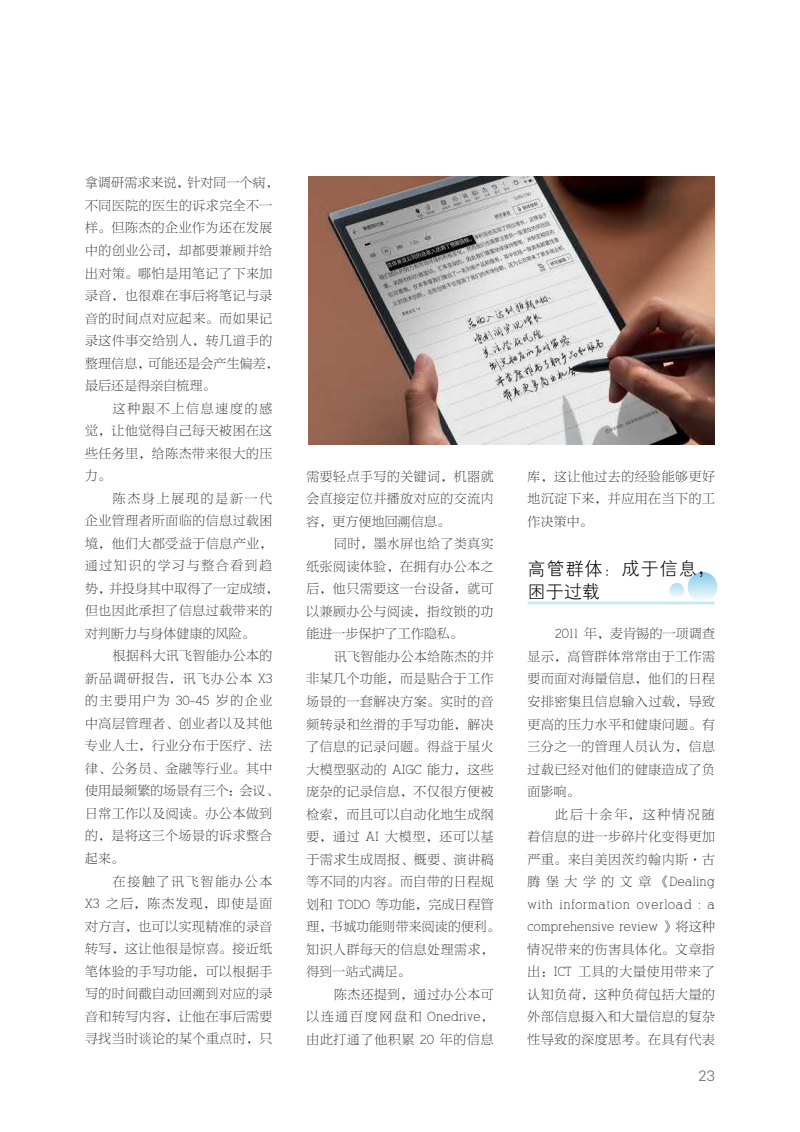
<style>
.page{position:relative;width:800px;height:1132px;background:#fff}
.page>*{position:absolute;margin:0;border:0;box-sizing:border-box;transform-origin:0 0}
.t1{font:18px/22.5px "FZXH1 JW GB1 0";letter-spacing:.055em;color:#050303}
.t2{font:15px "FZY1 JW GB1 0";color:#6c6d70}
.t3{font:12.75px/22.5px "FZNBSJW GB1 0";letter-spacing:.055em;color:#231f20;text-align:justify}
</style>
<div class="page">
<img style="left:308px;top:176px;width:406px;height:268px">
<div style="left:687px;top:571px;width:30px;height:30px;background:linear-gradient(to bottom,#8ccfeb,#eef8fc);border-radius:50%"></div>
<svg style="left:669px;top:583px;width:15px;height:14px"></svg>
<hr style="left:527px;top:601px;width:187px;height:3px;background:#85ccea">
<p class="t3" style="left:85px;top:172px;width:195px;text-align:left">拿调研需求来说，针对同一个病，不同医院的医生的诉求完全不一样。但陈杰的企业作为还在发展中的创业公司，却都要兼顾并给出对策。哪怕是用笔记了下来加录音，也很难在事后将笔记与录音的时间点对应起来。而如果记录这件事交给别人，转几道手的整理信息，可能还是会产生偏差，最后还是得亲自梳理。</p>
<p class="t3" style="left:85px;top:397px;width:189px;text-indent:28px">这种跟不上信息速度的感觉，让他觉得自己每天被困在这些任务里，给陈杰带来很大的压力。</p>
<p class="t3" style="left:85px;top:487px;width:195px;text-align:left;text-indent:28px">陈杰身上展现的是新一代企业管理者所面临的信息过载困境，他们大都受益于信息产业，通过知识的学习与整合看到趋势，并投身其中取得了一定成绩，但也因此承担了信息过载带来的对判断力与身体健康的风险。</p>
<p class="t3" style="left:85px;top:645px;width:195px;text-align:left;text-indent:28px">根据科大讯飞智能办公本的新品调研报告，讯飞办公本 X3的主要用户为 30-45 岁的企业中高层管理者、创业者以及其他专业人士，行业分布于医疗、法律、公务员、金融等行业。其中使用最频繁的场景有三个：会议、日常工作以及阅读。办公本做到的，是将这三个场景的诉求整合起来。</p>
<p class="t3" style="left:85px;top:870px;width:189px;text-indent:28px">在接触了讯飞智能办公本X3 之后，陈杰发现，即使是面对方言，也可以实现精准的录音转写，这让他很是惊喜。接近纸笔体验的手写功能，可以根据手写的时间戳自动回溯到对应的录音和转写内容，让他在事后需要寻找当时谈论的某个重点时，只</p>
<p class="t3" style="left:306px;top:465px;width:189px">需要轻点手写的关键词，机器就会直接定位并播放对应的交流内容，更方便地回溯信息。</p>
<p class="t3" style="left:306px;top:533px;width:189px;text-indent:28px">同时，墨水屏也给了类真实纸张阅读体验，在拥有办公本之后，他只需要这一台设备，就可以兼顾办公与阅读，指纹锁的功能进一步保护了工作隐私。</p>
<p class="t3" style="left:306px;top:645px;width:195px;text-align:left;text-indent:28px">讯飞智能办公本给陈杰的并非某几个功能，而是贴合于工作场景的一套解决方案。实时的音频转录和丝滑的手写功能，解决了信息的记录问题。得益于星火大模型驱动的 AIGC 能力，这些庞杂的记录信息，不仅很方便被检索，而且可以自动化地生成纲要，通过 AI 大模型，还可以基于需求生成周报、概要、演讲稿等不同的内容。而自带的日程规划和 TODO 等功能，完成日程管理，书城功能则带来阅读的便利。知识人群每天的信息处理需求，得到一站式满足。</p>
<p class="t3" style="left:306px;top:983px;width:189px;text-indent:28px">陈杰还提到，通过办公本可以连通百度网盘和 Onedrive，由此打通了他积累 20 年的信息</p>
<p class="t3" style="left:527px;top:465px;width:189px">库，这让他过去的经验能够更好地沉淀下来，并应用在当下的工作决策中。</p>
<p class="t1" style="left:527px;top:558px;width:189px">高管群体：成于信息，困于过载</p>
<p class="t3" style="left:527px;top:623px;width:189px;text-indent:28px">2011 年，麦肯锡的一项调查显示，高管群体常常由于工作需要而面对海量信息，他们的日程安排密集且信息输入过载，导致更高的压力水平和健康问题。有三分之一的管理人员认为，信息过载已经对他们的健康造成了负面影响。</p>
<p class="t3" style="left:527px;top:803px;width:189px;text-indent:28px">此后十余年，这种情况随着信息的进一步碎片化变得更加严重。来自美因茨约翰内斯·古腾堡大学的文章《Dealing with information overload : a comprehensive review 》将这种情况带来的伤害具体化。文章指出：ICT 工具的大量使用带来了认知负荷，这种负荷包括大量的外部信息摄入和大量信息的复杂性导致的深度思考。在具有代表</p>
<p class="t2" style="left:698px;top:1067px;width:18px">23</p>
</div>
